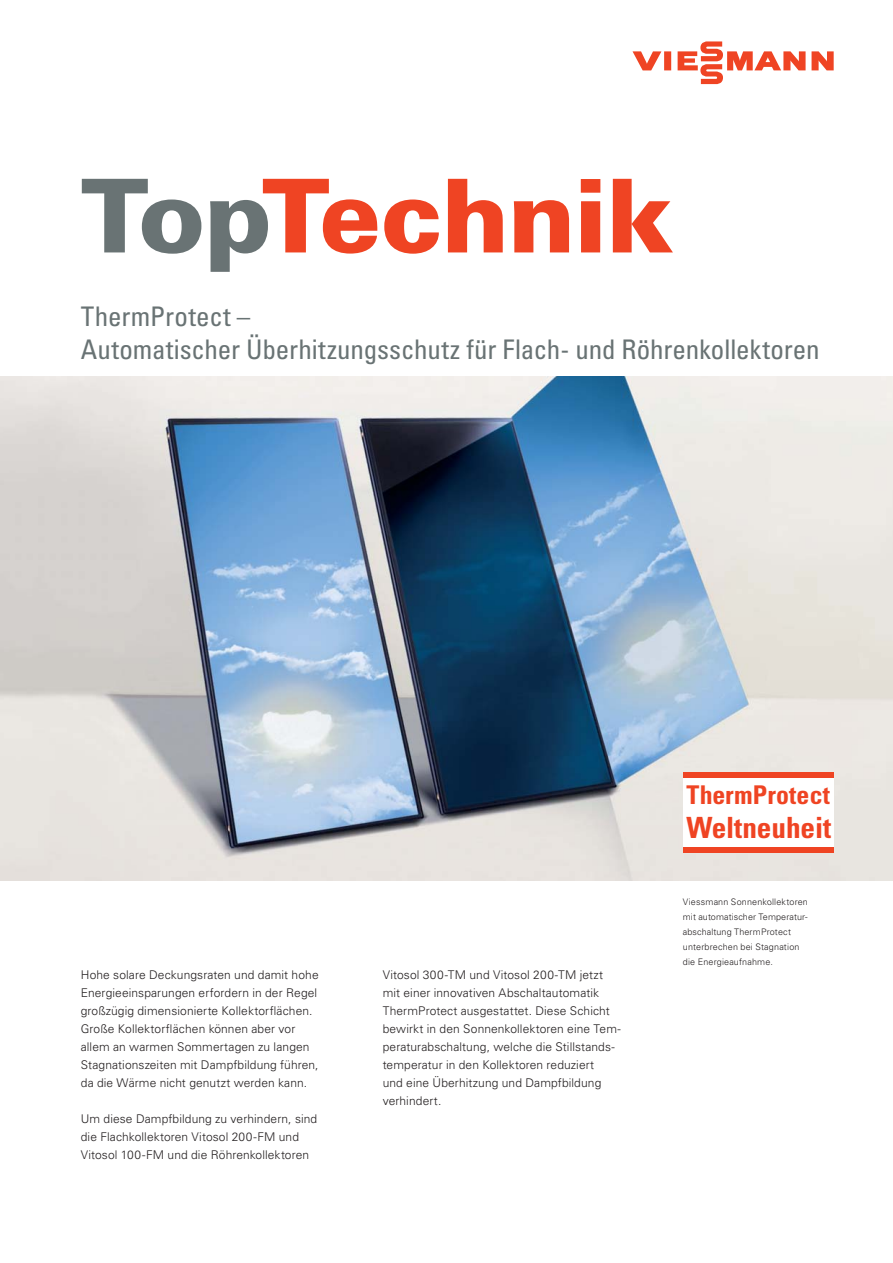
<style>
.page{position:relative;width:893px;height:1263px;background:#fff}
.page>*{position:absolute;margin:0;border:0;box-sizing:border-box;transform-origin:0 0}
.t1{font:900 102px "Univers LTCYR 75";letter-spacing:-.02em;color:#ef4423}
.t2{font:29.25px "Univers LTCYR 67 Bold Cond";color:#ef4423}
.t3{font:condensed 27px/33px "Univers LTCYR 57";letter-spacing:-.005em;color:#697374}
.t4{font:25.8px "Univers LTCYR 67 Bold Cond";letter-spacing:.005em;color:#ef4423}
.t5{font:300 12px/18px "Univers LTCYR 45";letter-spacing:.01em;color:#231f20}
.t6{font:300 9px/15px "Univers LTCYR 45";letter-spacing:.015em;color:#231f20}
.s1{color:#697374}
</style>
<div class="page">
<svg style="left:632px;top:41px;width:202px;height:43px"></svg>
<img style="left:0;top:377px;width:893px;height:504px">
<div style="left:683px;top:773px;width:150px;height:79px;background:#fff"></div>
<div style="left:683px;top:773px;width:150px;height:5px;background:#ef4423"></div>
<div style="left:683px;top:847px;width:150px;height:5px;background:#ef4423"></div>
<h1 class="t1" style="left:81px;top:158px;width:594px"><span class="s1">Top</span>Technik</h1>
<h3 class="t3" style="left:81px;top:301px;width:740px">ThermProtect –<br>Automatischer Überhitzungsschutz für Flach- und Röhrenkollektoren</h3>
<h3 class="t4" style="left:686px;top:780px;width:145px">ThermProtect</h3>
<h2 class="t2" style="left:686px;top:811px;width:146px">Weltneuheit</h2>
<p class="t6" style="left:683px;top:895px;width:126px">Viessmann Sonnenkollektoren</p>
<p class="t5" style="left:81px;top:967px;width:239px">Hohe solare Deckungsraten und damit hohe Energieeinsparungen erfordern in der Regel großzügig dimensionierte Kollektorflächen.<br>Große Kollektorflächen können aber vor allem an warmen Sommertagen zu langen Stagnationszeiten mit Dampfbildung führen, da die Wärme nicht genutzt werden kann.</p>
<p class="t5" style="left:81px;top:1111px;width:238px">Um diese Dampfbildung zu verhindern, sind die Flachkollektoren Vitosol 200-FM und<br>Vitosol 100-FM und die Röhrenkollektoren</p>
<p class="t5" style="left:383px;top:967px;width:240px">Vitosol 300-TM und Vitosol 200-TM jetzt mit einer innovativen Abschaltautomatik ThermProtect ausgestattet. Diese Schicht bewirkt in den Sonnenkollektoren eine Tem&shy;peraturabschaltung, welche die Stillstands&shy;temperatur in den Kollektoren reduziert<br>und eine Überhitzung und Dampfbildung verhindert.</p>
<p class="t6" style="left:683px;top:910px;width:126px">mit automatischer Temperatur&shy;abschaltung ThermProtect unterbrechen bei Stagnation die Energieaufnahme.</p>
</div>
